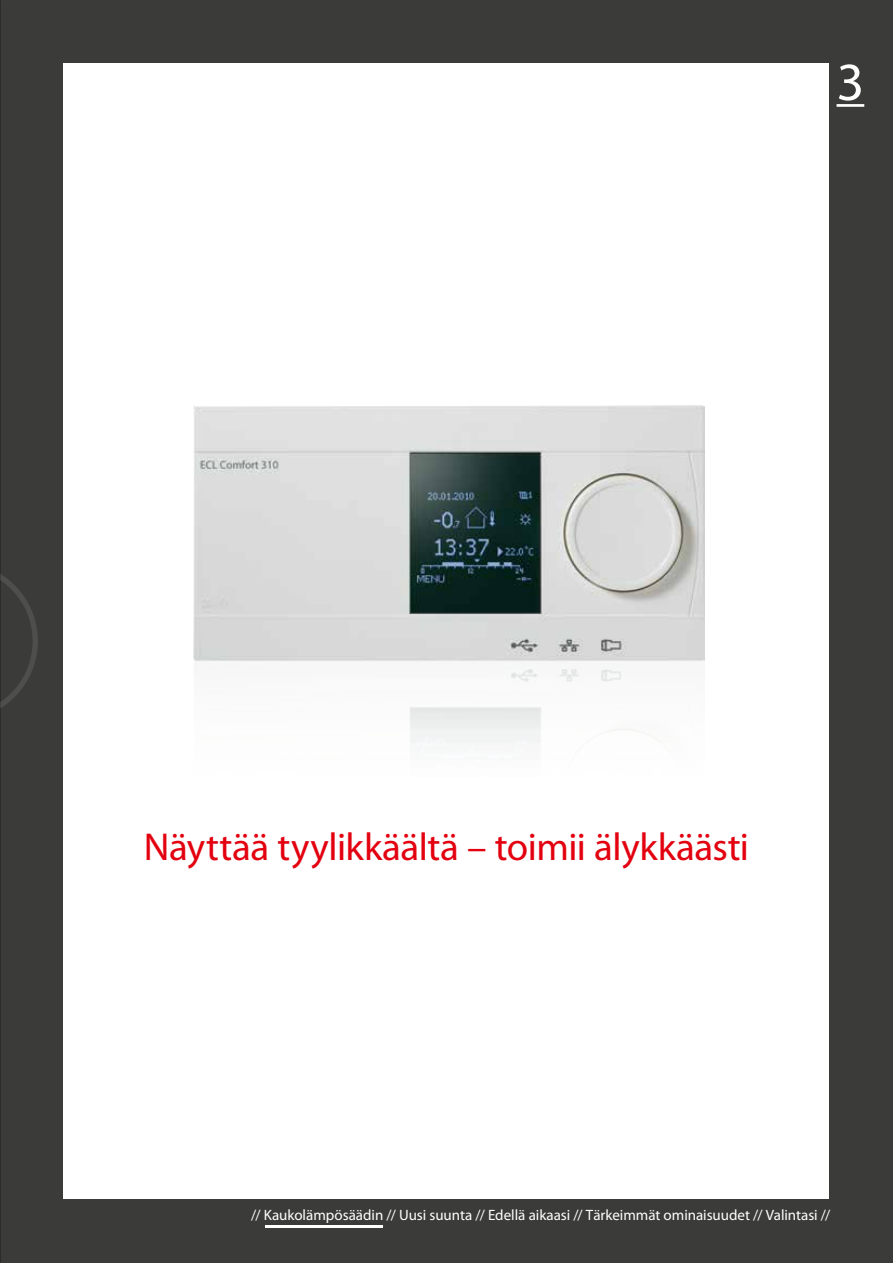
<style>
.page{position:relative;width:893px;height:1263px;background:#3b3b3a}
.page>*{position:absolute;margin:0;border:0;box-sizing:border-box;transform-origin:0 0}
.t1{font:54px "Myriad Pro";color:#fff}
.t2{font:39px "Myriad Pro";letter-spacing:-.01em;color:#e3000f}
.t3{font:15px "Myriad Pro";letter-spacing:-.005em;color:#fff}
</style>
<div class="page">
<div style="left:64px;top:64px;width:765px;height:1135px;background:#fff"></div>
<hr style="left:837px;top:104px;width:27px;height:3px;background:#fff">
<hr style="left:265px;top:1226px;width:118px;height:2px;background:#fff">
<svg style="left:0;top:562px;width:38px;height:158px"></svg>
<img style="left:194px;top:406px;width:510px;height:337px">
<h1 class="t1" style="left:837px;top:49px;width:29px">3</h1>
<h2 class="t2" style="left:144px;top:823px;width:607px">Näyttää tyylikkäältä – toimii älykkäästi</h2>
<p class="t3" style="left:251px;top:1206px;width:580px">// Kaukolämpösäädin // Uusi suunta // Edellä aikaasi // Tärkeimmät ominaisuudet // Valintasi //</p>
</div>
